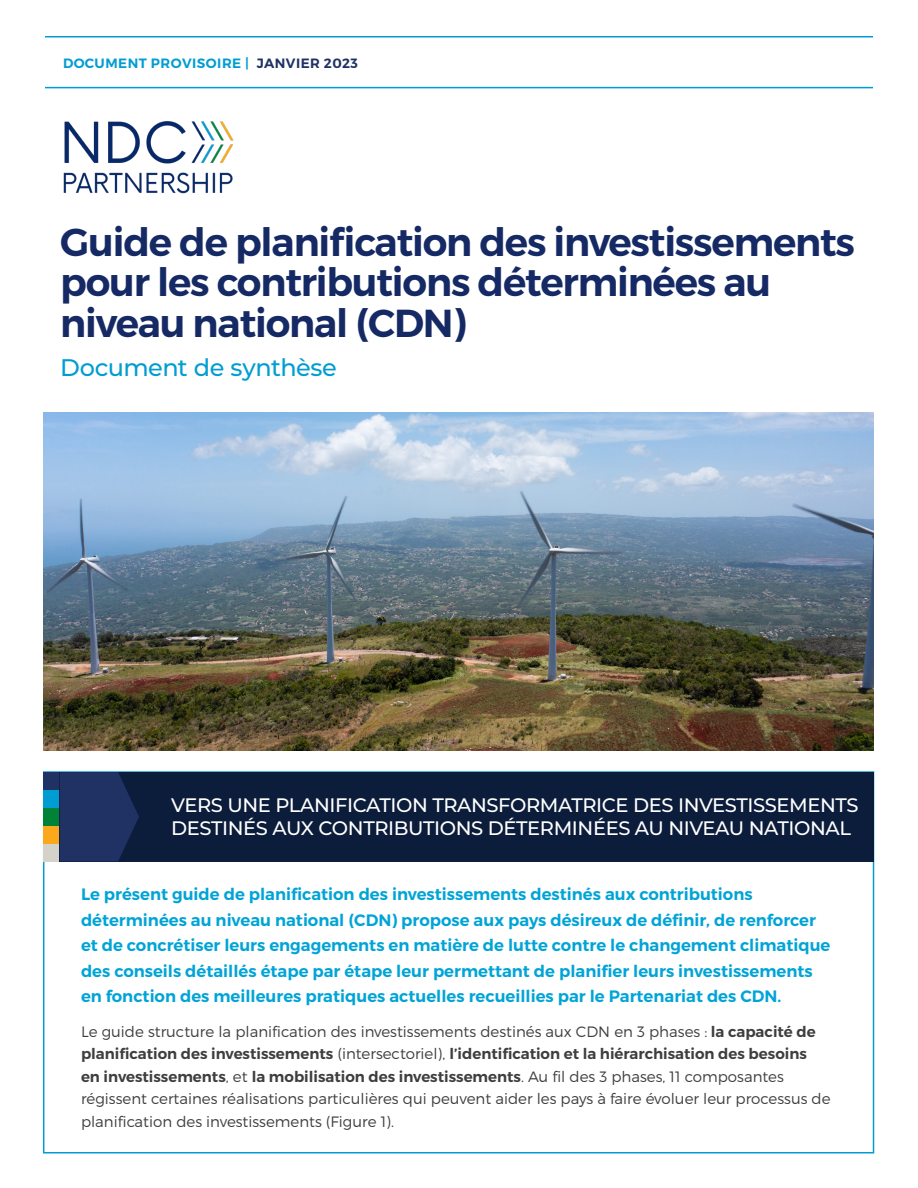
<style>
.page{position:relative;width:918px;height:1188px;background:#fff}
.page>*{position:absolute;margin:0;border:0;box-sizing:border-box;transform-origin:0 0}
.t1{font:600 39px/40.5px "Montserrat";letter-spacing:-.03em;color:#152964}
.Report_title{font:500 24px "Montserrat";letter-spacing:-.02em;color:#009dd3}
.Section_head{font:500 19.5px/23.4px "Montserrat";letter-spacing:-.02em;color:#fff}
.t2{font:600 16.5px/25.5px "Montserrat";color:#00a4d7}
.t3{font:300 15px/22.5px "Montserrat";color:#3e3e3f}
.Section_head-2{font:600 13.5px "Montserrat";letter-spacing:.035em;color:#009dd3}
.s1{color:#203264}
.s2{font-weight:600}
</style>
<div class="page">
<img style="left:44px;top:412px;width:829px;height:339px">
<hr style="left:45px;top:36px;width:828px;height:2px;background:#009dd3">
<hr style="left:45px;top:87px;width:828px;height:1px;background:#009dd3">
<img style="left:63px;top:121px;width:171px;height:73px">
<div style="left:45px;top:772px;width:828px;height:90px;background:#0c1c3b"></div>
<svg style="left:60px;top:772px;width:79px;height:89px;background:#1d2f5e"></svg>
<div style="left:44px;top:772px;width:15px;height:18px;background:#203264"></div>
<div style="left:44px;top:790px;width:15px;height:18px;background:#009dd3"></div>
<div style="left:44px;top:808px;width:15px;height:18px;background:#008237"></div>
<div style="left:44px;top:826px;width:15px;height:18px;background:#f9a91b"></div>
<div style="left:44px;top:844px;width:15px;height:18px;background:#d5d2ca"></div>
<p class="Section_head-2" style="left:63px;top:55px;width:296px">DOCUMENT PROVISOIRE | <span class="s1">JANVIER 2023</span></p>
<p class="t1" style="left:60px;top:222px;width:796px">Guide de planification des investissements pour les contributions déterminées au niveau national (CDN)</p>
<p class="Report_title" style="left:60px;top:351px;width:278px">Document de synthèse</p>
<p class="Section_head" style="left:171px;top:792px;width:689px">VERS UNE PLANIFICATION TRANSFORMATRICE DES INVESTISSEMENTS<br>DESTINÉS AUX CONTRIBUTIONS DÉTERMINÉES AU NIVEAU NATIONAL</p>
<p class="t2" style="left:81px;top:882px;width:751px">Le présent guide de planification des investissements destinés aux contributions déterminées au niveau national (CDN) propose aux pays désireux de définir, de renforcer et de concrétiser leurs engagements en matière de lutte contre le changement climatique des conseils détaillés étape par étape leur permettant de planifier leurs investissements en fonction des meilleures pratiques actuelles recueillies par le Partenariat des CDN.</p>
<p class="t3" style="left:81px;top:1020px;width:751px">Le guide structure la planification des investissements destinés aux CDN en 3 phases : <span class="s2">la capacité de planification des investissements</span> (intersectoriel), <span class="s2">l’identification et la hiérarchisation des besoins<br>en investissements</span>, et <span class="s2">la mobilisation des investissements</span>. Au fil des 3 phases, 11 composantes régissent certaines réalisations particulières qui peuvent aider les pays à faire évoluer leur processus de planification des investissements (Figure 1).</p>
</div>
